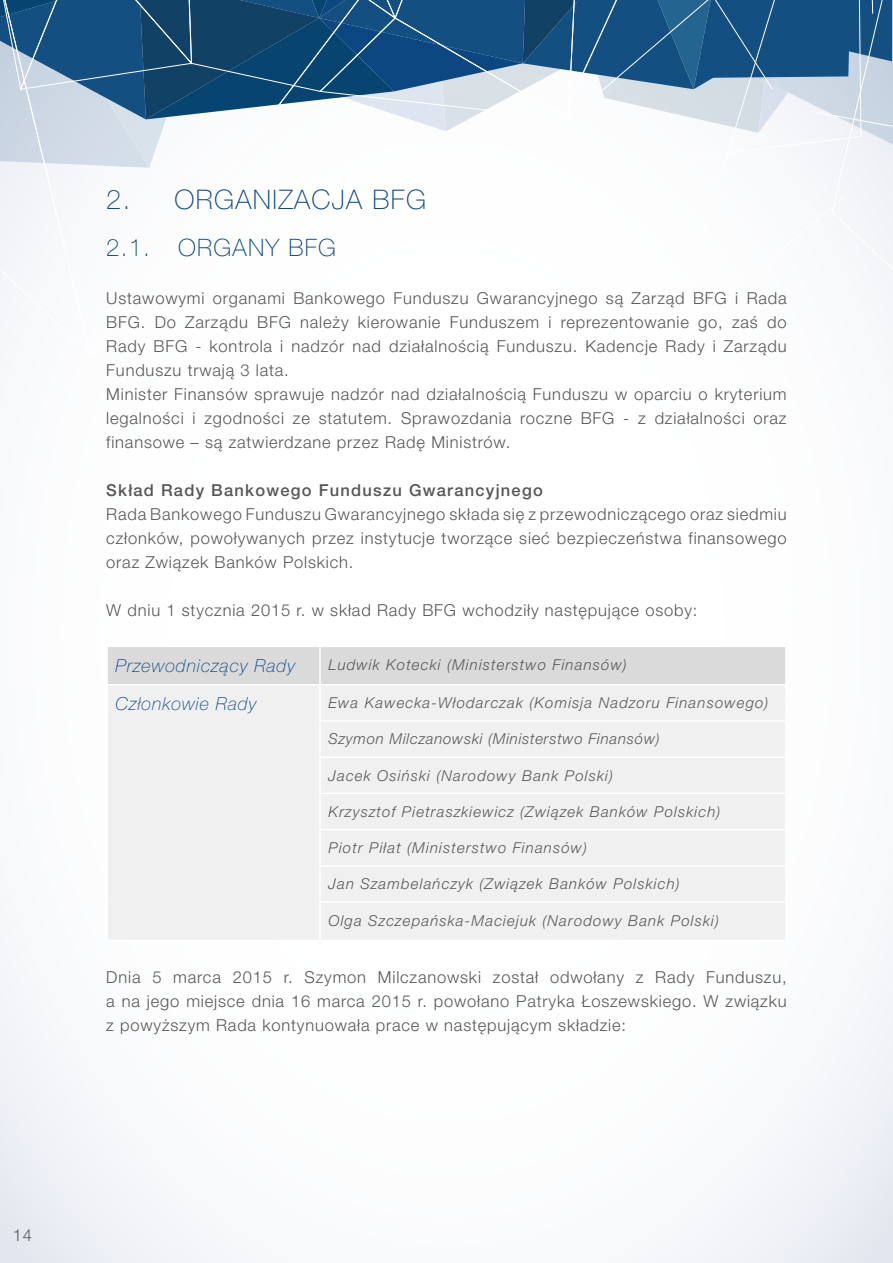
<style>
.page{position:relative;width:893px;height:1263px;background:#fff}
.page>*{position:absolute;margin:0;border:0;box-sizing:border-box;transform-origin:0 0}
.t1{font:100 27px "Helvetica Neue LT Pro";letter-spacing:.05em;color:#0d4781}
.t2{font:100 24px "Helvetica Neue LT Pro";letter-spacing:.05em;color:#0d4781}
.t3{font:italic 100 18px "Helvetica Neue LT Pro";letter-spacing:.05em;color:#0d4781}
.t4{font:300 16.5px/24px "Helvetica Neue LT Pro";letter-spacing:.05em;color:#575756;text-align:justify}
.t5{font:500 16.5px "Helvetica Neue LT Pro";letter-spacing:.075em;color:#575756}
.t6{font:italic 300 15px "Helvetica Neue LT Pro";letter-spacing:.075em;color:#575756}
.t7{font:italic 300 15px "Helvetica Neue LT Pro";letter-spacing:.05em;color:#575756}
</style>
<div class="page">
<svg style="left:892px;top:957px;width:1px;height:306px"></svg>
<svg style="left:0;top:0;width:893px;height:307px"></svg>
<div style="left:107px;top:646px;width:213px;height:39px;background:#dadada"></div>
<div style="left:320px;top:646px;width:466px;height:39px;background:#dadada"></div>
<div style="left:108px;top:686px;width:677px;height:254px;background:#f0f0f0"></div>
<div style="left:321px;top:722px;width:464px;height:179px;background:#f0f0f0"></div>
<hr style="left:319px;top:756px;width:468px;height:2px;background:#fff">
<hr style="left:319px;top:793px;width:468px;height:1px;background:#fff">
<hr style="left:319px;top:829px;width:468px;height:1px;background:#fff">
<hr style="left:319px;top:865px;width:468px;height:2px;background:#fff">
<hr style="left:319px;top:647px;width:2px;height:37px;background:#fff">
<hr style="left:106px;top:646px;width:214px;height:1px;background:#fff">
<hr style="left:106px;top:647px;width:2px;height:37px;background:#fff">
<hr style="left:320px;top:646px;width:467px;height:1px;background:#fff">
<hr style="left:785px;top:647px;width:2px;height:37px;background:#fff">
<hr style="left:319px;top:901px;width:468px;height:2px;background:#fff">
<hr style="left:319px;top:720px;width:468px;height:2px;background:#fff">
<hr style="left:106px;top:684px;width:214px;height:1px;background:#fff">
<hr style="left:320px;top:684px;width:467px;height:1px;background:#fff">
<hr style="left:319px;top:685px;width:2px;height:35px;background:#fff">
<hr style="left:319px;top:722px;width:2px;height:34px;background:#fff">
<hr style="left:319px;top:758px;width:2px;height:35px;background:#fff">
<hr style="left:319px;top:794px;width:2px;height:35px;background:#fff">
<hr style="left:319px;top:830px;width:2px;height:35px;background:#fff">
<hr style="left:319px;top:867px;width:2px;height:34px;background:#fff">
<hr style="left:319px;top:903px;width:2px;height:37px;background:#fff">
<h1 class="t1" style="left:106px;top:184px;width:321px">2. ORGANIZACJA BFG</h1>
<h2 class="t2" style="left:106px;top:233px;width:231px">2.1. ORGANY BFG</h2>
<p class="t4" style="left:106px;top:285px;width:682px;text-align:left">Ustawowymi organami Bankowego Funduszu Gwarancyjnego są Zarząd BFG i Rada BFG. Do Zarządu BFG należy kierowanie Funduszem i reprezentowanie go, zaś do Rady BFG - kontrola i nadzór nad działalnością Funduszu. Kadencje Rady i Zarządu Funduszu trwają 3 lata.<br>Minister Finansów sprawuje nadzór nad działalnością Funduszu w oparciu o kryterium legalności i zgodności ze statutem. Sprawozdania roczne BFG - z działalności oraz finansowe – są zatwierdzane przez Radę Ministrów.</p>
<p class="t5" style="left:106px;top:480px;width:438px">Skład Rady Bankowego Funduszu Gwarancyjnego</p>
<p class="t4" style="left:106px;top:501px;width:682px">Rada Bankowego Funduszu Gwarancyjnego składa się z przewodniczącego oraz siedmiu członków, powoływanych przez instytucje tworzące sieć bezpieczeństwa finansowego oraz Związek Banków Polskich.</p>
<p class="t4" style="left:106px;top:597px;width:593px">W dniu 1 stycznia 2015 r. w skład Rady BFG wchodziły następujące osoby:</p>
<p class="t3" style="left:116px;top:655px;width:181px">Przewodniczący Rady</p>
<p class="t6" style="left:328px;top:655px;width:300px">Ludwik Kotecki (Ministerstwo Finansów)</p>
<p class="t3" style="left:116px;top:694px;width:142px">Członkowie Rady</p>
<p class="t6" style="left:328px;top:694px;width:441px">Ewa Kawecka-Włodarczak (Komisja Nadzoru Finansowego)</p>
<p class="t7" style="left:328px;top:730px;width:333px">Szymon Milczanowski (Ministerstwo Finansów)</p>
<p class="t6" style="left:328px;top:766px;width:286px">Jacek Osiński (Narodowy Bank Polski)</p>
<p class="t6" style="left:328px;top:803px;width:393px">Krzysztof Pietraszkiewicz (Związek Banków Polskich)</p>
<p class="t6" style="left:328px;top:839px;width:260px">Piotr Piłat (Ministerstwo Finansów)</p>
<p class="t6" style="left:328px;top:875px;width:353px">Jan Szambelańczyk (Związek Banków Polskich)</p>
<p class="t6" style="left:328px;top:911px;width:392px">Olga Szczepańska-Maciejuk (Narodowy Bank Polski)</p>
<p class="t4" style="left:106px;top:965px;width:682px">Dnia 5 marca 2015 r. Szymon Milczanowski został odwołany z Rady Funduszu, a na jego miejsce dnia 16 marca 2015 r. powołano Patryka Łoszewskiego. W związku z powyższym Rada kontynuowała prace w następującym składzie:</p>
<p class="t4" style="left:13px;top:1223px;width:21px">14</p>
</div>
